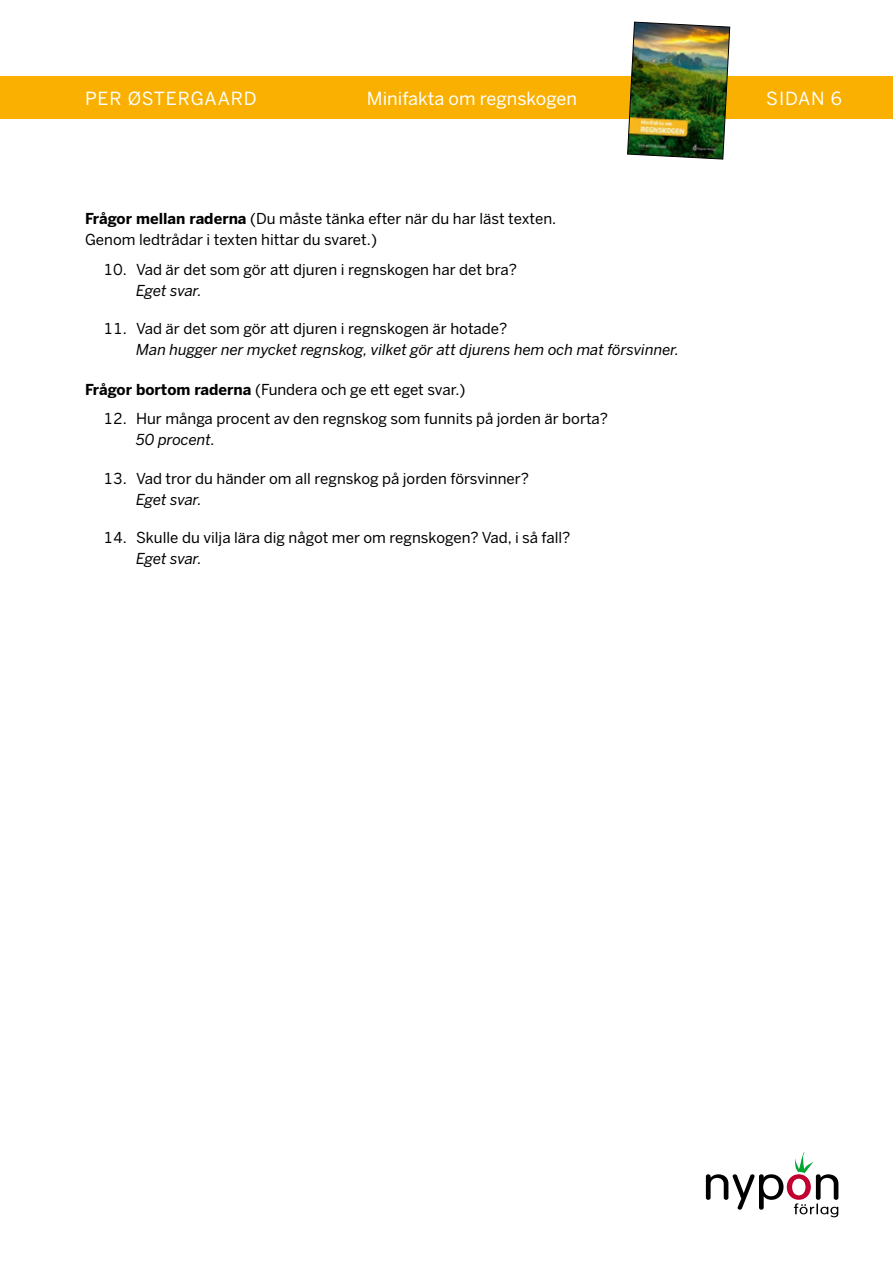
<style>
.page{position:relative;width:893px;height:1263px;background:#fff}
.page>*{position:absolute;margin:0;border:0;box-sizing:border-box;transform-origin:0 0}
.t1{font:18px "Benton Sans";color:#fff}
.t2{font:18px "Benton Sans";letter-spacing:.05em;color:#fff}
.t3{font:15px/21px "Benton Sans";color:#000}
.t4{font:italic 15px "Benton Sans";color:#000}
.s1{font-weight:700}
</style>
<div class="page">
<svg style="left:706px;top:1152px;width:132px;height:65px"></svg>
<div style="left:0;top:77px;width:893px;height:42px;background:#f9b000"></div>
<img style="left:627px;top:21px;width:103px;height:139px">
<p class="t2" style="left:85px;top:87px;width:173px">PER ØSTERGAARD</p>
<p class="t1" style="left:367px;top:87px;width:211px">Minifakta om regnskogen</p>
<p class="t1" style="left:766px;top:87px;width:77px">SIDAN 6</p>
<p class="t3" style="left:85px;top:209px;width:473px"><span class="s1">Frågor mellan raderna</span> (Du måste tänka efter när du har läst texten.<br>Genom ledtrådar i texten hittar du svaret.)</p>
<p class="t3" style="left:103px;top:259px;width:415px">10. Vad är det som gör att djuren i regnskogen har det bra?</p>
<p class="t4" style="left:136px;top:281px;width:67px">Eget svar.</p>
<p class="t3" style="left:103px;top:318px;width:405px">11. Vad är det som gör att djuren i regnskogen är hotade?</p>
<p class="t4" style="left:136px;top:340px;width:545px">Man hugger ner mycket regnskog, vilket gör att djurens hem och mat försvinner.</p>
<p class="t3" style="left:85px;top:379px;width:382px"><span class="s1">Frågor bortom raderna</span> (Fundera och ge ett eget svar.)</p>
<p class="t3" style="left:103px;top:409px;width:506px">12. Hur många procent av den regnskog som funnits på jorden är borta?</p>
<p class="t4" style="left:136px;top:431px;width:81px">50 procent.</p>
<p class="t3" style="left:103px;top:468px;width:427px">13. Vad tror du händer om all regnskog på jorden försvinner?</p>
<p class="t4" style="left:136px;top:490px;width:67px">Eget svar.</p>
<p class="t3" style="left:103px;top:527px;width:469px">14. Skulle du vilja lära dig något mer om regnskogen? Vad, i så fall?</p>
<p class="t4" style="left:136px;top:549px;width:67px">Eget svar.</p>
</div>
